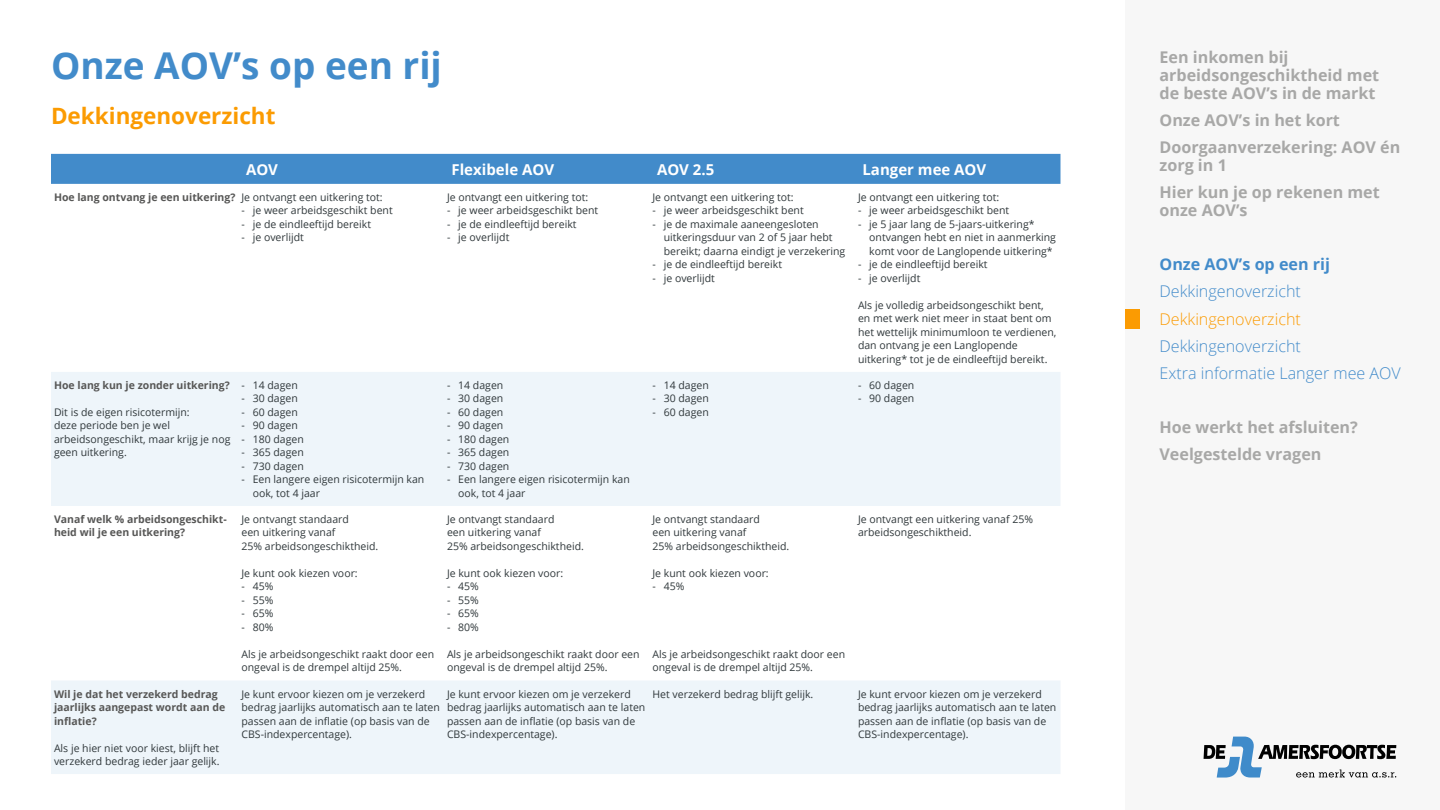
<style>
.page{position:relative;width:1440px;height:810px;background:#fff}
.page>*{position:absolute;margin:0;border:0;box-sizing:border-box;transform-origin:0 0}
.t1{font:700 36.97px "Open Sans";color:#428bca}
.subkop{font:700 22.5px "Open Sans";color:#fb9b02}
.INH-GRIJS-Bold-_Head{font:700 16.12px/18px "Open Sans";color:#a8a8a7}
.INH-BLAUW-Submenu{font:300 16.12px "Open Sans";color:#428bca}
.INH-Oranje-submenu{font:300 16.12px "Open Sans";color:#fb9b02}
.INH-BLAUW-BOLD-HEADE{font:700 16.12px "Open Sans";color:#428bca}
.Koptekst_tabel{font:700 15px "Open Sans";color:#fff}
.bodytekst_tabel{font:10.5px/13.5px "Open Sans";color:#30383b}
.subkop_tabel{font:700 10.5px/13.5px "Open Sans";color:#575756}
</style>
<div class="page">
<div style="left:1125px;top:0;width:315px;height:810px;background:#f7f7f7"></div>
<svg style="left:1204px;top:737px;width:192px;height:41px"></svg>
<div style="left:51px;top:154px;width:1009px;height:30px;background:#428bca"></div>
<svg style="left:51px;top:372px;width:1009px;height:402px;fill:#eef5fa"></svg>
<div style="left:1125px;top:309px;width:15px;height:19px;background:#fb9b02"></div>
<p class="t1" style="left:51px;top:40px;width:392px">Onze AOV’s op een rij</p>
<p class="INH-GRIJS-Bold-_Head" style="left:1160px;top:48px;width:221px">Een inkomen bij arbeidsongeschiktheid met de beste AOV’s in de markt</p>
<p class="INH-GRIJS-Bold-_Head" style="left:1160px;top:111px;width:182px">Onze AOV’s in het kort</p>
<p class="INH-GRIJS-Bold-_Head" style="left:1160px;top:138px;width:242px">Doorgaanverzekering: AOV én zorg in 1</p>
<p class="INH-GRIJS-Bold-_Head" style="left:1160px;top:183px;width:222px">Hier kun je op rekenen met onze AOV’s</p>
<p class="subkop" style="left:51px;top:100px;width:226px">Dekkingenoverzicht</p>
<p class="Koptekst_tabel" style="left:246px;top:159px;width:34px">AOV</p>
<p class="Koptekst_tabel" style="left:452px;top:159px;width:104px">Flexibele AOV</p>
<p class="Koptekst_tabel" style="left:657px;top:159px;width:59px">AOV 2.5</p>
<p class="Koptekst_tabel" style="left:862px;top:159px;width:125px">Langer mee AOV</p>
<p class="subkop_tabel" style="left:54px;top:190px;width:183px">Hoe lang ontvang je een uitkering?</p>
<p class="bodytekst_tabel" style="left:242px;top:190px;width:143px">Je ontvangt een uitkering tot:</p>
<p class="bodytekst_tabel" style="left:242px;top:204px;width:153px">- je weer arbeidsgeschikt bent</p>
<p class="bodytekst_tabel" style="left:242px;top:217px;width:131px">- je de eindleeftijd bereikt</p>
<p class="bodytekst_tabel" style="left:242px;top:231px;width:64px">- je overlijdt</p>
<p class="bodytekst_tabel" style="left:447px;top:190px;width:143px">Je ontvangt een uitkering tot:</p>
<p class="bodytekst_tabel" style="left:447px;top:204px;width:153px">- je weer arbeidsgeschikt bent</p>
<p class="bodytekst_tabel" style="left:447px;top:217px;width:131px">- je de eindleeftijd bereikt</p>
<p class="bodytekst_tabel" style="left:447px;top:231px;width:64px">- je overlijdt</p>
<p class="bodytekst_tabel" style="left:652px;top:190px;width:143px">Je ontvangt een uitkering tot:</p>
<p class="bodytekst_tabel" style="left:652px;top:204px;width:153px">- je weer arbeidsgeschikt bent</p>
<p class="bodytekst_tabel" style="left:664px;top:217px;width:183px;text-indent:-11px">- je de maximale aaneengesloten uitkeringsduur van 2 of 5 jaar hebt bereikt; daarna eindigt je verzekering</p>
<p class="bodytekst_tabel" style="left:652px;top:258px;width:131px">- je de eindleeftijd bereikt</p>
<p class="bodytekst_tabel" style="left:652px;top:271px;width:64px">- je overlijdt</p>
<p class="bodytekst_tabel" style="left:858px;top:190px;width:143px">Je ontvangt een uitkering tot:</p>
<p class="bodytekst_tabel" style="left:858px;top:204px;width:153px">- je weer arbeidsgeschikt bent</p>
<p class="bodytekst_tabel" style="left:869px;top:217px;width:188px;text-indent:-11px">- je 5 jaar lang de 5-jaars-uitkering* ontvangen hebt en niet in aanmerking komt voor de Langlopende uitkering*</p>
<p class="bodytekst_tabel" style="left:858px;top:258px;width:131px">- je de eindleeftijd bereikt</p>
<p class="bodytekst_tabel" style="left:858px;top:271px;width:64px">- je overlijdt</p>
<p class="bodytekst_tabel" style="left:858px;top:298px;width:200px">Als je volledig arbeidsongeschikt bent, en met werk niet meer in staat bent om het wettelijk minimumloon te verdienen, dan ontvang je een Langlopende uitkering* tot je de eindleeftijd bereikt.</p>
<p class="INH-BLAUW-BOLD-HEADE" style="left:1160px;top:253px;width:172px">Onze AOV’s op een rij</p>
<p class="INH-BLAUW-Submenu" style="left:1160px;top:281px;width:143px">Dekkingenoverzicht</p>
<p class="INH-Oranje-submenu" style="left:1160px;top:308px;width:143px">Dekkingenoverzicht</p>
<p class="INH-BLAUW-Submenu" style="left:1160px;top:335px;width:143px">Dekkingenoverzicht</p>
<p class="INH-BLAUW-Submenu" style="left:1160px;top:362px;width:243px">Extra informatie Langer mee AOV</p>
<p class="INH-GRIJS-Bold-_Head" style="left:1160px;top:417px;width:200px">Hoe werkt het afsluiten?</p>
<p class="INH-GRIJS-Bold-_Head" style="left:1160px;top:444px;width:163px">Veelgestelde vragen</p>
<p class="subkop_tabel" style="left:54px;top:378px;width:177px">Hoe lang kun je zonder uitkering?</p>
<p class="bodytekst_tabel" style="left:54px;top:405px;width:178px">Dit is de eigen risicotermijn:<br>deze periode ben je wel arbeidsongeschikt, maar krijg je nog geen uitkering.</p>
<p class="bodytekst_tabel" style="left:242px;top:378px;width:58px">- 14 dagen</p>
<p class="bodytekst_tabel" style="left:242px;top:392px;width:58px">- 30 dagen</p>
<p class="bodytekst_tabel" style="left:242px;top:405px;width:58px">- 60 dagen</p>
<p class="bodytekst_tabel" style="left:242px;top:419px;width:58px">- 90 dagen</p>
<p class="bodytekst_tabel" style="left:242px;top:432px;width:64px">- 180 dagen</p>
<p class="bodytekst_tabel" style="left:242px;top:446px;width:64px">- 365 dagen</p>
<p class="bodytekst_tabel" style="left:242px;top:459px;width:64px">- 730 dagen</p>
<p class="bodytekst_tabel" style="left:253px;top:473px;width:173px;text-indent:-11px">- Een langere eigen risicotermijn kan ook, tot 4 jaar</p>
<p class="bodytekst_tabel" style="left:447px;top:378px;width:58px">- 14 dagen</p>
<p class="bodytekst_tabel" style="left:447px;top:392px;width:58px">- 30 dagen</p>
<p class="bodytekst_tabel" style="left:447px;top:405px;width:58px">- 60 dagen</p>
<p class="bodytekst_tabel" style="left:447px;top:419px;width:58px">- 90 dagen</p>
<p class="bodytekst_tabel" style="left:447px;top:432px;width:64px">- 180 dagen</p>
<p class="bodytekst_tabel" style="left:447px;top:446px;width:64px">- 365 dagen</p>
<p class="bodytekst_tabel" style="left:447px;top:459px;width:64px">- 730 dagen</p>
<p class="bodytekst_tabel" style="left:458px;top:473px;width:173px;text-indent:-11px">- Een langere eigen risicotermijn kan ook, tot 4 jaar</p>
<p class="bodytekst_tabel" style="left:652px;top:378px;width:58px">- 14 dagen</p>
<p class="bodytekst_tabel" style="left:652px;top:392px;width:58px">- 30 dagen</p>
<p class="bodytekst_tabel" style="left:652px;top:405px;width:58px">- 60 dagen</p>
<p class="bodytekst_tabel" style="left:858px;top:378px;width:58px">- 60 dagen</p>
<p class="bodytekst_tabel" style="left:858px;top:392px;width:58px">- 90 dagen</p>
<p class="subkop_tabel" style="left:54px;top:512px;width:174px">Vanaf welk % arbeidsongeschikt&shy;heid wil je een uitkering?</p>
<p class="bodytekst_tabel" style="left:242px;top:512px;width:109px">Je ontvangt standaard</p>
<p class="bodytekst_tabel" style="left:242px;top:526px;width:95px">een uitkering vanaf</p>
<p class="bodytekst_tabel" style="left:242px;top:539px;width:138px">25% arbeidsongeschiktheid.</p>
<p class="bodytekst_tabel" style="left:242px;top:566px;width:118px">Je kunt ook kiezen voor:</p>
<p class="bodytekst_tabel" style="left:242px;top:580px;width:33px">- 45%</p>
<p class="bodytekst_tabel" style="left:242px;top:593px;width:33px">- 55%</p>
<p class="bodytekst_tabel" style="left:242px;top:607px;width:33px">- 65%</p>
<p class="bodytekst_tabel" style="left:242px;top:620px;width:33px">- 80%</p>
<p class="bodytekst_tabel" style="left:242px;top:647px;width:194px">Als je arbeidsongeschikt raakt door een ongeval is de drempel altijd 25%.</p>
<p class="bodytekst_tabel" style="left:447px;top:512px;width:109px">Je ontvangt standaard</p>
<p class="bodytekst_tabel" style="left:447px;top:526px;width:95px">een uitkering vanaf</p>
<p class="bodytekst_tabel" style="left:447px;top:539px;width:138px">25% arbeidsongeschiktheid.</p>
<p class="bodytekst_tabel" style="left:447px;top:566px;width:118px">Je kunt ook kiezen voor:</p>
<p class="bodytekst_tabel" style="left:447px;top:580px;width:33px">- 45%</p>
<p class="bodytekst_tabel" style="left:447px;top:593px;width:33px">- 55%</p>
<p class="bodytekst_tabel" style="left:447px;top:607px;width:33px">- 65%</p>
<p class="bodytekst_tabel" style="left:447px;top:620px;width:33px">- 80%</p>
<p class="bodytekst_tabel" style="left:447px;top:647px;width:194px">Als je arbeidsongeschikt raakt door een ongeval is de drempel altijd 25%.</p>
<p class="bodytekst_tabel" style="left:652px;top:512px;width:109px">Je ontvangt standaard</p>
<p class="bodytekst_tabel" style="left:652px;top:526px;width:95px">een uitkering vanaf</p>
<p class="bodytekst_tabel" style="left:652px;top:539px;width:138px">25% arbeidsongeschiktheid.</p>
<p class="bodytekst_tabel" style="left:652px;top:566px;width:118px">Je kunt ook kiezen voor:</p>
<p class="bodytekst_tabel" style="left:652px;top:580px;width:33px">- 45%</p>
<p class="bodytekst_tabel" style="left:652px;top:647px;width:194px">Als je arbeidsongeschikt raakt door een ongeval is de drempel altijd 25%.</p>
<p class="bodytekst_tabel" style="left:858px;top:512px;width:177px">Je ontvangt een uitkering vanaf 25% arbeidsongeschiktheid.</p>
<p class="subkop_tabel" style="left:54px;top:687px;width:173px">Wil je dat het verzekerd bedrag jaarlijks aangepast wordt aan de inflatie?</p>
<p class="bodytekst_tabel" style="left:54px;top:741px;width:167px">Als je hier niet voor kiest, blijft het verzekerd bedrag ieder jaar gelijk.</p>
<p class="bodytekst_tabel" style="left:242px;top:687px;width:200px">Je kunt ervoor kiezen om je verzekerd bedrag jaarlijks automatisch aan te laten passen aan de inflatie (op basis van de CBS-indexpercentage).</p>
<p class="bodytekst_tabel" style="left:447px;top:687px;width:200px">Je kunt ervoor kiezen om je verzekerd bedrag jaarlijks automatisch aan te laten passen aan de inflatie (op basis van de CBS-indexpercentage).</p>
<p class="bodytekst_tabel" style="left:652px;top:687px;width:162px">Het verzekerd bedrag blijft gelijk.</p>
<p class="bodytekst_tabel" style="left:858px;top:687px;width:200px">Je kunt ervoor kiezen om je verzekerd bedrag jaarlijks automatisch aan te laten passen aan de inflatie (op basis van de CBS-indexpercentage).</p>
</div>
